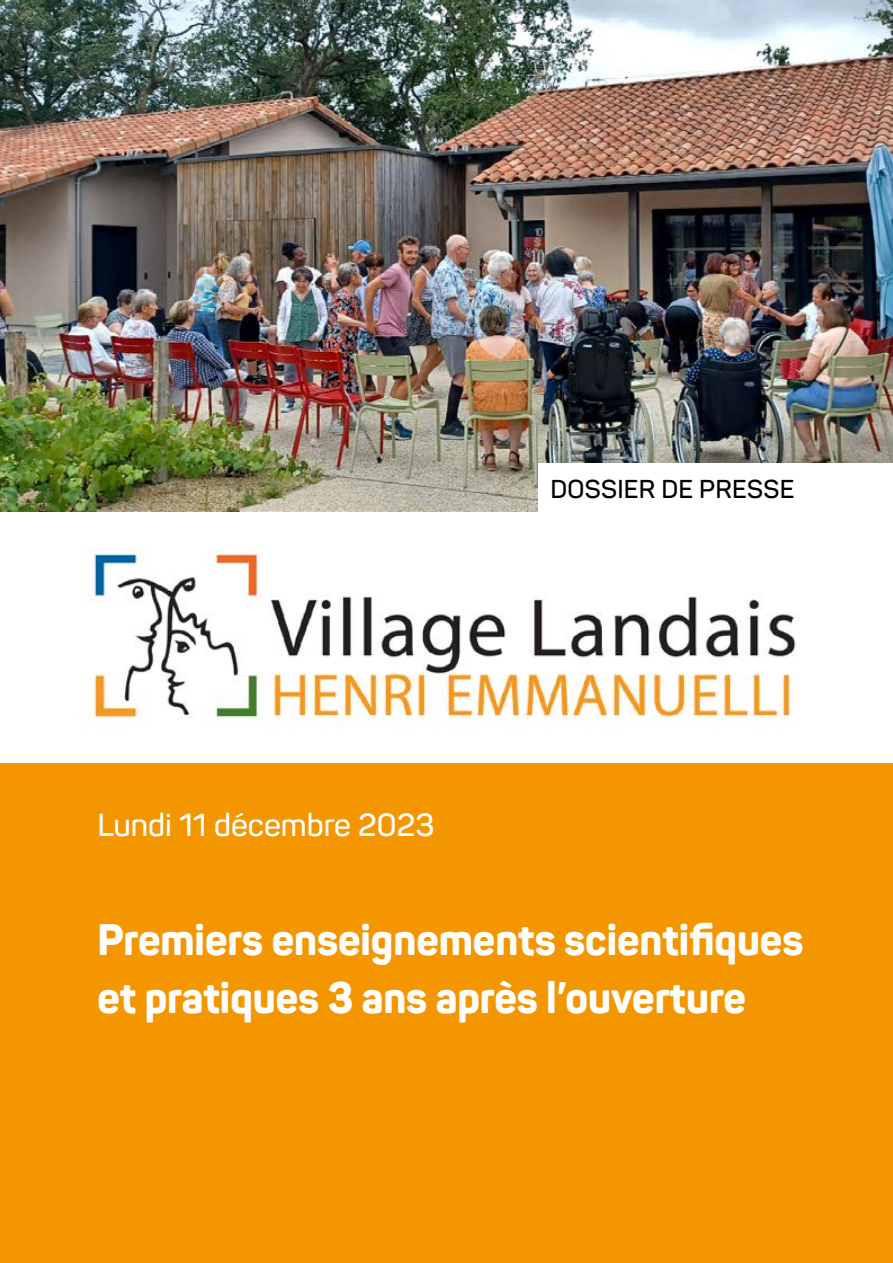
<style>
.page{position:relative;width:893px;height:1263px;background:#fff}
.page>*{position:absolute;margin:0;border:0;box-sizing:border-box;transform-origin:0 0}
.t1{font:800 43.5px/58.5px "Panton";color:#fff;scale:.95 1}
.t2{font:600 31.5px "Panton";color:#fff}
.t3{font:600 25.5px "Panton";letter-spacing:.01em;color:#000}
</style>
<div class="page">
<div style="left:0;top:763px;width:893px;height:500px;background:#f49600"></div>
<img style="left:0;top:0;width:893px;height:511px">
<img style="left:85px;top:548px;width:711px;height:180px">
<div style="left:539px;top:463px;width:354px;height:51px;background:#fff"></div>
<p class="t3" style="left:551px;top:474px;width:245px">DOSSIER DE PRESSE</p>
<p class="t2" style="left:97px;top:805px;width:339px">Lundi 11 décembre 2023</p>
<p class="t1" style="left:97px;top:910px;width:745px">Premiers enseignements scientifiques et pratiques 3 ans après l’ouverture</p>
</div>
